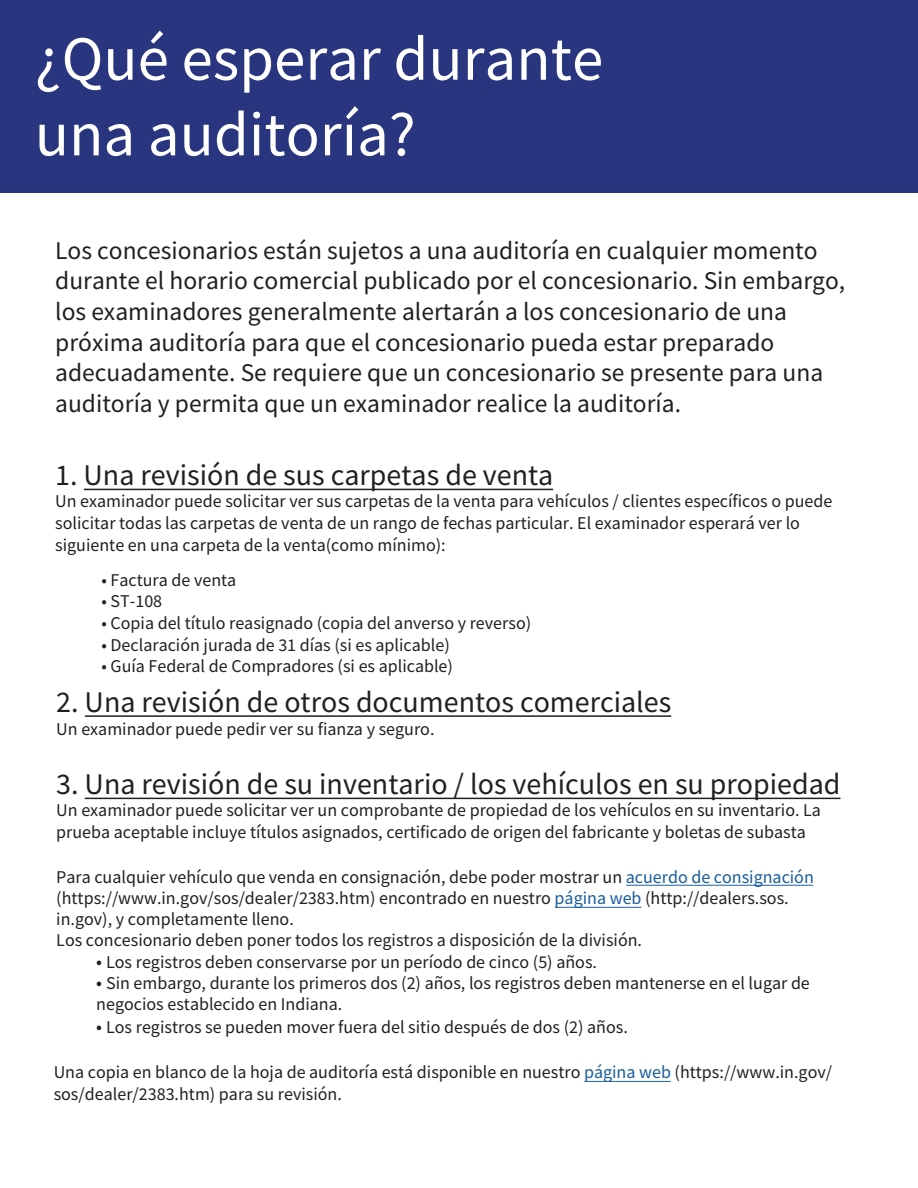
<style>
.page{position:relative;width:918px;height:1188px;background:#fff}
.page>*{position:absolute;margin:0;border:0;box-sizing:border-box;transform-origin:0 0}
.t1{font:63px/75.6px "Source Sans Pro";color:#fff}
.t2{font:30px "Source Sans Pro";color:#231f20}
.t3{font:25.5px/30.6px "Source Sans Pro";color:#231f20}
.t4{font:18px/21.6px "Source Sans Pro";color:#231f20}
.s1{color:#175d9e}
.s2{font-size:19.5px}
</style>
<div class="page">
<div style="left:0;top:0;width:918px;height:192px;background:#29367f"></div>
<hr style="left:84px;top:489px;width:469px;height:1px;background:#231f20">
<hr style="left:85px;top:715px;width:586px;height:2px;background:#231f20">
<hr style="left:85px;top:798px;width:755px;height:1px;background:#231f20">
<hr style="left:626px;top:885px;width:187px;height:1px;background:#175d9e">
<hr style="left:555px;top:907px;width:86px;height:1px;background:#175d9e">
<hr style="left:584px;top:1081px;width:87px;height:1px;background:#175d9e">
<p class="t1" style="left:35px;top:21px;width:570px">¿Qué esperar durante una auditoría?</p>
<p class="t3" style="left:55px;top:235px;width:791px">Los concesionarios están sujetos a una auditoría en cualquier momento durante el horario comercial publicado por el concesionario. Sin embargo, los examinadores generalmente alertarán a los concesionario de una próxima auditoría para que el concesionario pueda estar preparado adecuadamente. Se requiere que un concesionario se presente para una auditoría y permita que un examinador realice la auditoría.</p>
<p class="t2" style="left:55px;top:456px;width:500px">1. Una revisión de sus carpetas de venta</p>
<p class="t4" style="left:55px;top:491px;width:779px">Un examinador puede solicitar ver sus carpetas de la venta para vehículos / clientes específicos o puede solicitar todas las carpetas de venta de un rango de fechas particular. El examinador esperará ver lo siguiente en una carpeta de la venta(como mínimo):</p>
<p class="t4" style="left:102px;top:569px;width:136px">• Factura de venta</p>
<p class="t4" style="left:102px;top:591px;width:62px">• ST-108</p>
<p class="t4" style="left:102px;top:612px;width:431px">• Copia del título reasignado (copia del anverso y reverso)</p>
<p class="t4" style="left:102px;top:634px;width:350px">• Declaración jurada de 31 días (si es aplicable)</p>
<p class="t4" style="left:102px;top:655px;width:353px">• Guía Federal de Compradores (si es aplicable)</p>
<p class="t2" style="left:56px;top:683px;width:617px">2. Una revisión de otros documentos comerciales</p>
<p class="t4" style="left:56px;top:719px;width:380px">Un examinador puede pedir ver su fianza y seguro.</p>
<p class="t2" style="left:56px;top:765px;width:786px">3. Una revisión de su inventario / los vehículos en su propiedad</p>
<p class="t4" style="left:56px;top:799px;width:766px">Un examinador puede solicitar ver un comprobante de propiedad de los vehículos en su inventario. La prueba aceptable incluye títulos asignados, certificado de origen del fabricante y boletas de subasta</p>
<p class="t4" style="left:56px;top:866px;width:759px;line-height:21.1px">Para cualquier vehículo que venda en consignación, debe poder mostrar un <span class="s1">acuerdo de consignación </span>(https://www.in.gov/sos/dealer/2383.htm) encontrado en nuestro <span class="s1">página web</span> (http://dealers.sos. in.gov), y completamente lleno.<br>Los concesionario deben poner todos los registros a disposición de la división.</p>
<p class="t4" style="left:96px;top:951px;width:502px"><span class="s2">•</span> Los registros deben conservarse por un período de cinco (5) años.</p>
<p class="t4" style="left:96px;top:972px;width:715px"><span class="s2">•</span> Sin embargo, durante los primeros dos (2) años, los registros deben mantenerse en el lugar de negocios establecido en Indiana.</p>
<p class="t4" style="left:96px;top:1016px;width:533px"><span class="s2">•</span> Los registros se pueden mover fuera del sitio después de dos (2) años.</p>
<p class="t4" style="left:54px;top:1061px;width:780px">Una copia en blanco de la hoja de auditoría está disponible en nuestro <span class="s1">página web</span> (https://www.in.gov/ sos/dealer/2383.htm) para su revisión.</p>
</div>
